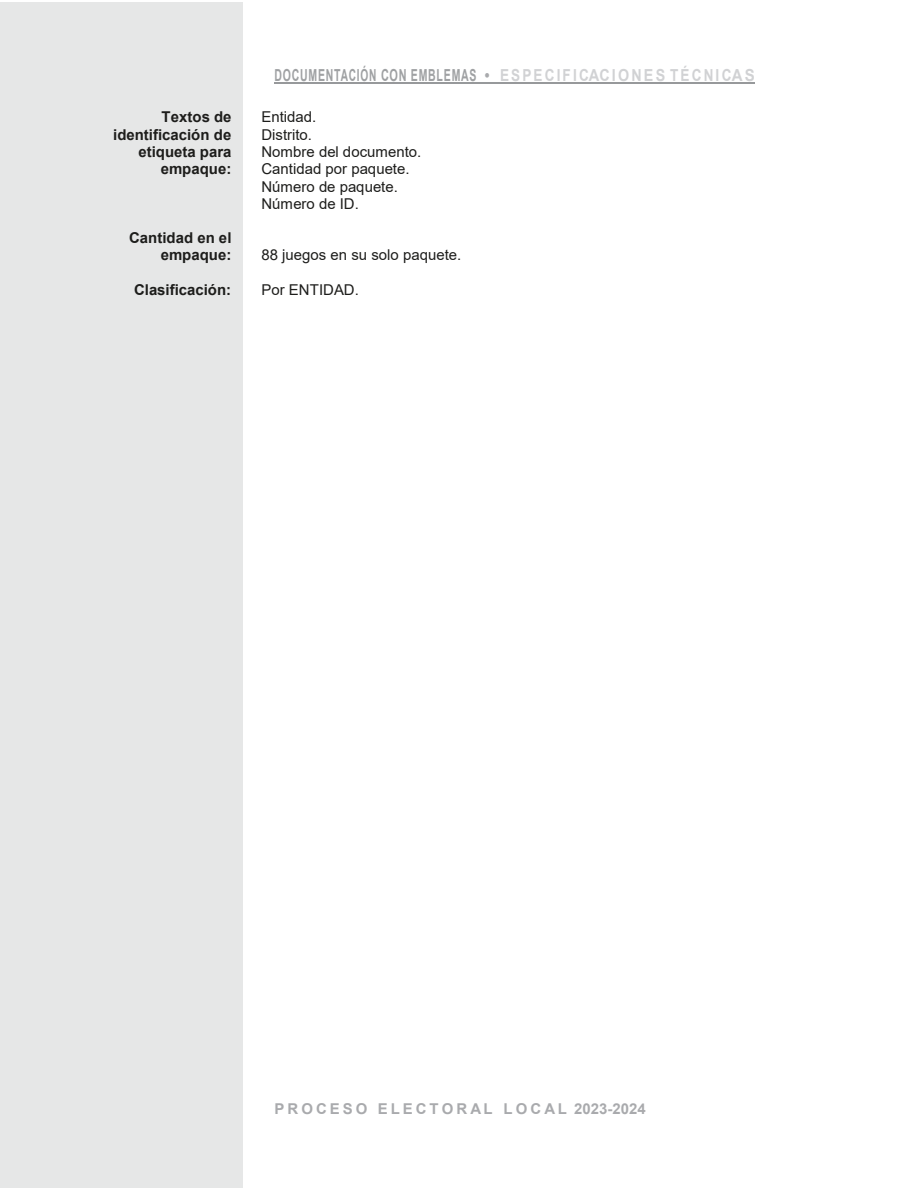
<style>
.page{position:relative;width:918px;height:1188px;background:#fff}
.page>*{position:absolute;margin:0;border:0;box-sizing:border-box;transform-origin:0 0}
.t1{font:700 16.5px "Arial";letter-spacing:.085em;color:#9fa1a3;scale:.64 1}
.t2{font:15px/17.2px "Arial";color:#1d1d1b}
.t3{font:700 15px/17.2px "Arial";color:#1d1d1b;text-align:right}
.t4{font:700 15px "Arial";letter-spacing:.2em;color:#a9aaad}
.s1{color:#a9aaad}
.s2{color:#d1d2d4}
</style>
<div class="page">
<div style="left:0;top:2px;width:242px;height:1186px;background:#e6e7e7"></div>
<hr style="left:275px;top:82px;width:480px;height:2px;background:#97999b">
<p class="t1" style="left:275px;top:63px;width:752px">DOCUMENTACIÓN CON EMBLEMAS <span class="s1">•</span> <span class="s2">ESPECIFICACIONES TÉCNICAS</span></p>
<p class="t3" style="left:113px;top:108px;width:120px">Textos de identificación de etiqueta para empaque:</p>
<p class="t2" style="left:261px;top:108px;width:161px">Entidad.<br>Distrito.<br>Nombre del documento.<br>Cantidad por paquete.<br>Número de paquete.<br>Número de ID.</p>
<p class="t3" style="left:129px;top:229px;width:104px">Cantidad en el empaque:</p>
<p class="t2" style="left:261px;top:246px;width:201px">88 juegos en su solo paquete.</p>
<p class="t3" style="left:134px;top:281px;width:99px">Clasificación:</p>
<p class="t2" style="left:261px;top:281px;width:99px">Por ENTIDAD.</p>
<p class="t4" style="left:275px;top:1098px;width:373px">PROCESO ELECTORAL LOCAL 2023-2024</p>
</div>
